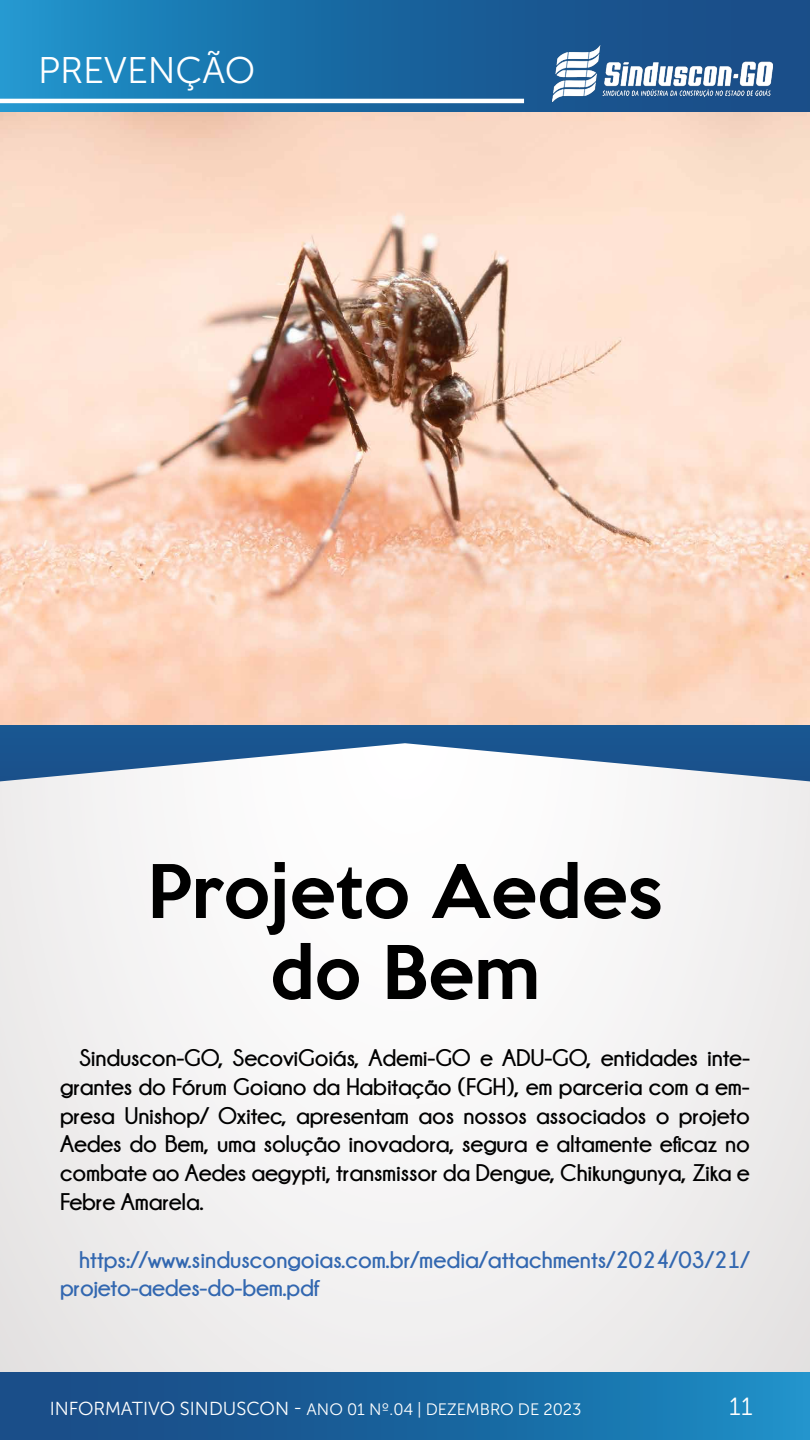
<style>
.page{position:relative;width:810px;height:1440px;background:#f3f2f2}
.page>*{position:absolute;margin:0;border:0;box-sizing:border-box;transform-origin:0 0}
.t1{font:500 67.5px/81px "Keep Calm";color:#000;text-align:center}
.t2{font:36.97px "Museo Sans Cyrl 300";color:#fff}
.t3{font:24.75px "Museo Sans Cyrl 300";color:#fff}
.t4{font:700 24px/28.8px "Champagne&Limousines";letter-spacing:-.01em;color:#000;text-align:justify}
.t5{font:700 24px/28.8px "Champagne&Limousines";color:#3267b0}
.t6{font:16.5px "Museo Sans Cyrl 300";color:#fff}
.s1{font-size:18.75px}
</style>
<div class="page">
<div style="left:0;top:0;width:810px;height:117px;background:linear-gradient(to right,#1f8fc6,#18427d)"></div>
<img style="left:545px;top:43px;width:237px;height:61px">
<hr style="left:0;top:99px;width:524px;height:4px;background:#fff">
<div style="left:0;top:1372px;width:810px;height:68px;background:linear-gradient(to right,#18437e,#1c8bc2)"></div>
<svg style="left:0;top:724px;width:810px;height:57px"></svg>
<img style="left:0;top:112px;width:810px;height:612px">
<h2 class="t2" style="left:38px;top:50px;width:219px">PREVENÇÃO</h2>
<h1 class="t1" style="left:147px;top:845px;width:517px">Projeto Aedes do Bem</h1>
<p class="t4" style="left:60px;top:1043px;width:691px;text-indent:19px">Sinduscon-GO, SecoviGoiás, Ademi-GO e ADU-GO, entidades inte&shy;grantes do Fórum Goiano da Habitação (FGH), em parceria com a em&shy;presa Unishop/ Oxitec, apresentam aos nossos associados o projeto Aedes do Bem, uma solução inovadora, segura e altamente eficaz no combate ao Aedes aegypti, transmissor da Dengue, Chikungunya, Zika e Febre Amarela.</p>
<p class="t5" style="left:60px;top:1245px;width:691px;text-indent:19px">https://www.sinduscongoias.com.br/media/attachments/2024/03/21/ projeto-aedes-do-bem.pdf</p>
<p class="t6" style="left:50px;top:1400px;width:533px"><span class="s1">INFORMATIVO SINDUSCON -</span> ANO 01 Nº.04 | DEZEMBRO DE 2023</p>
<p class="t3" style="left:729px;top:1393px;width:25px">11</p>
</div>
